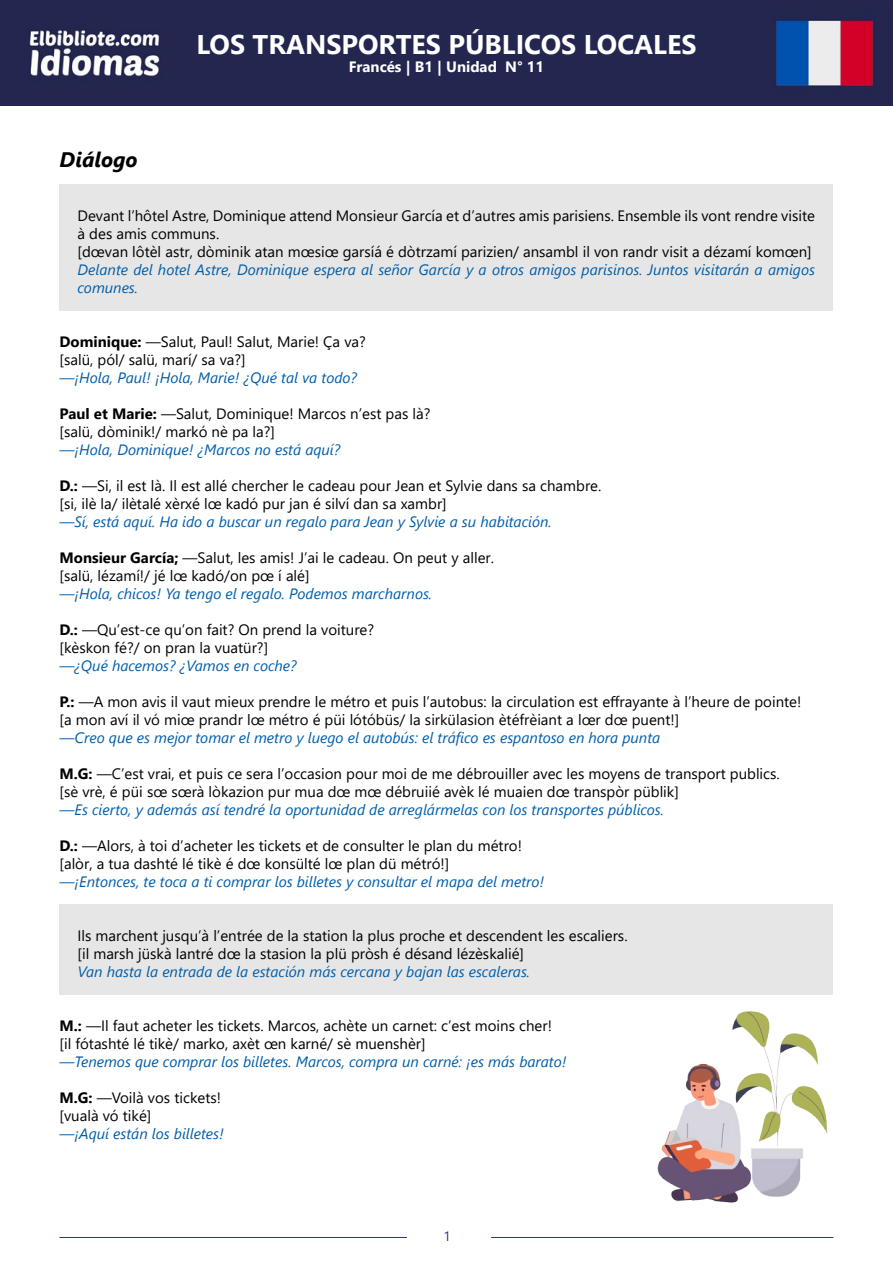
<style>
.page{position:relative;width:893px;height:1263px;background:#fff}
.page>*{position:absolute;margin:0;border:0;box-sizing:border-box;transform-origin:0 0}
.t1{font:700 27px "Segoe UI";color:#fff}
.t2{font:italic 700 21px "Segoe UI";color:#000}
.t3{font:15px/18px "Segoe UI";color:#000}
.t4{font:italic 15px/18px "Segoe UI";color:#005da9}
.t5{font:700 15px "Segoe UI";color:#fff}
.t6{font:13.5px "Segoe UI";color:#203c85}
.s1{font-weight:700}
</style>
<div class="page">
<img style="left:0;top:0;width:893px;height:105px">
<hr style="left:60px;top:1237px;width:347px;height:1px;background:#283583">
<hr style="left:491px;top:1237px;width:342px;height:1px;background:#283583">
<div style="left:60px;top:904px;width:773px;height:91px;background:#e7e6e6"></div>
<div style="left:60px;top:185px;width:773px;height:126px;background:#e7e6e6"></div>
<img style="left:657px;top:1011px;width:171px;height:192px">
<h2 class="t2" style="left:60px;top:140px;width:80px">Diálogo</h2>
<h1 class="t1" style="left:196px;top:19px;width:502px">LOS TRANSPORTES PÚBLICOS LOCALES</h1>
<p class="t5" style="left:349px;top:52px;width:197px">Francés | B1 | Unidad N° 11</p>
<p class="t3" style="left:78px;top:205px;width:739px">Devant l’hôtel Astre, Dominique attend Monsieur García et d’autres amis parisiens. Ensemble ils vont rendre visite à des amis communs.<br>[dœvan lôtèl astr, dòminik atan mœsiœ garsíá é dòtrzamí parizien/ ansambl il von randr visit a dézamí komœn]</p>
<p class="t4" style="left:78px;top:258px;width:739px">Delante del hotel Astre, Dominique espera al señor García y a otros amigos parisinos. Juntos visitarán a amigos comunes.</p>
<p class="t3" style="left:60px;top:331px;width:308px"><span class="s1">Dominique:</span> —Salut, Paul! Salut, Marie! Ça va? [salü, pól/ salü, marí/ sa va?]</p>
<p class="t4" style="left:60px;top:366px;width:299px">—¡Hola, Paul! ¡Hola, Marie! ¿Qué tal va todo?</p>
<p class="t3" style="left:60px;top:403px;width:372px"><span class="s1">Paul et Marie:</span> —Salut, Dominique! Marcos n’est pas là? [salü, dòminik!/ markó nè pa la?]</p>
<p class="t4" style="left:60px;top:438px;width:282px">—¡Hola, Dominique! ¿Marcos no está aquí?</p>
<p class="t3" style="left:60px;top:475px;width:543px"><span class="s1">D.:</span> —Si, il est là. Il est allé chercher le cadeau pour Jean et Sylvie dans sa chambre. [si, ilè la/ ilètalé xèrxé lœ kadó pur jan é silví dan sa xambr]</p>
<p class="t4" style="left:60px;top:510px;width:494px">—Sí, está aquí. Ha ido a buscar un regalo para Jean y Sylvie a su habitación.</p>
<p class="t3" style="left:60px;top:547px;width:436px"><span class="s1">Monsieur García;</span> —Salut, les amis! J’ai le cadeau. On peut y aller. [salü, lézamí!/ jé lœ kadó/on pœ í alé]</p>
<p class="t4" style="left:60px;top:582px;width:374px">—¡Hola, chicos! Ya tengo el regalo. Podemos marcharnos.</p>
<p class="t3" style="left:60px;top:619px;width:316px"><span class="s1">D.:</span> —Qu’est-ce qu’on fait? On prend la voiture? [kèskon fé?/ on pran la vuatür?]</p>
<p class="t4" style="left:60px;top:654px;width:239px">—¿Qué hacemos? ¿Vamos en coche?</p>
<p class="t3" style="left:60px;top:691px;width:743px"><span class="s1">P.:</span> —A mon avis il vaut mieux prendre le métro et puis l’autobus: la circulation est effrayante à l’heure de pointe! [a mon aví il vó miœ prandr lœ métro é püi lótóbüs/ la sirkülasion ètéfrèiant a lœr dœ puent!]</p>
<p class="t4" style="left:60px;top:726px;width:602px">—Creo que es mejor tomar el metro y luego el autobús: el tráfico es espantoso en hora punta</p>
<p class="t3" style="left:60px;top:763px;width:722px"><span class="s1">M.G:</span> —C’est vrai, et puis ce sera l’occasion pour moi de me débrouiller avec les moyens de transport publics. [sè vrè, é püi sœ sœrà lòkazion pur mua dœ mœ débruiié avèk lé muaien dœ transpòr püblik]</p>
<p class="t4" style="left:60px;top:798px;width:606px">—Es cierto, y además así tendré la oportunidad de arreglármelas con los transportes públicos.</p>
<p class="t3" style="left:60px;top:835px;width:464px"><span class="s1">D.:</span> —Alors, à toi d’acheter les tickets et de consulter le plan du métro! [alòr, a tua dashté lé tikè é dœ konsülté lœ plan dü métró!]</p>
<p class="t4" style="left:60px;top:870px;width:486px">—¡Entonces, te toca a ti comprar los billetes y consultar el mapa del metro!</p>
<p class="t3" style="left:78px;top:925px;width:552px">Ils marchent jusqu’à l’entrée de la station la plus proche et descendent les escaliers. [il marsh jüskà lantré dœ la stasion la plü pròsh é désand lézèskalié]</p>
<p class="t4" style="left:78px;top:960px;width:454px">Van hasta la entrada de la estación más cercana y bajan las escaleras.</p>
<p class="t3" style="left:60px;top:1015px;width:494px"><span class="s1">M.:</span> —Il faut acheter les tickets. Marcos, achète un carnet: c’est moins cher! [il fótashté lé tikè/ marko, axèt œn karné/ sè muenshèr]</p>
<p class="t4" style="left:60px;top:1050px;width:509px">—Tenemos que comprar los billetes. Marcos, compra un carné: ¡es más barato!</p>
<p class="t3" style="left:60px;top:1087px;width:163px"><span class="s1">M.G:</span> —Voilà vos tickets! [vualà vó tiké]</p>
<p class="t4" style="left:60px;top:1122px;width:166px">—¡Aquí están los billetes!</p>
<p class="t6" style="left:443px;top:1223px;width:9px">1</p>
</div>
